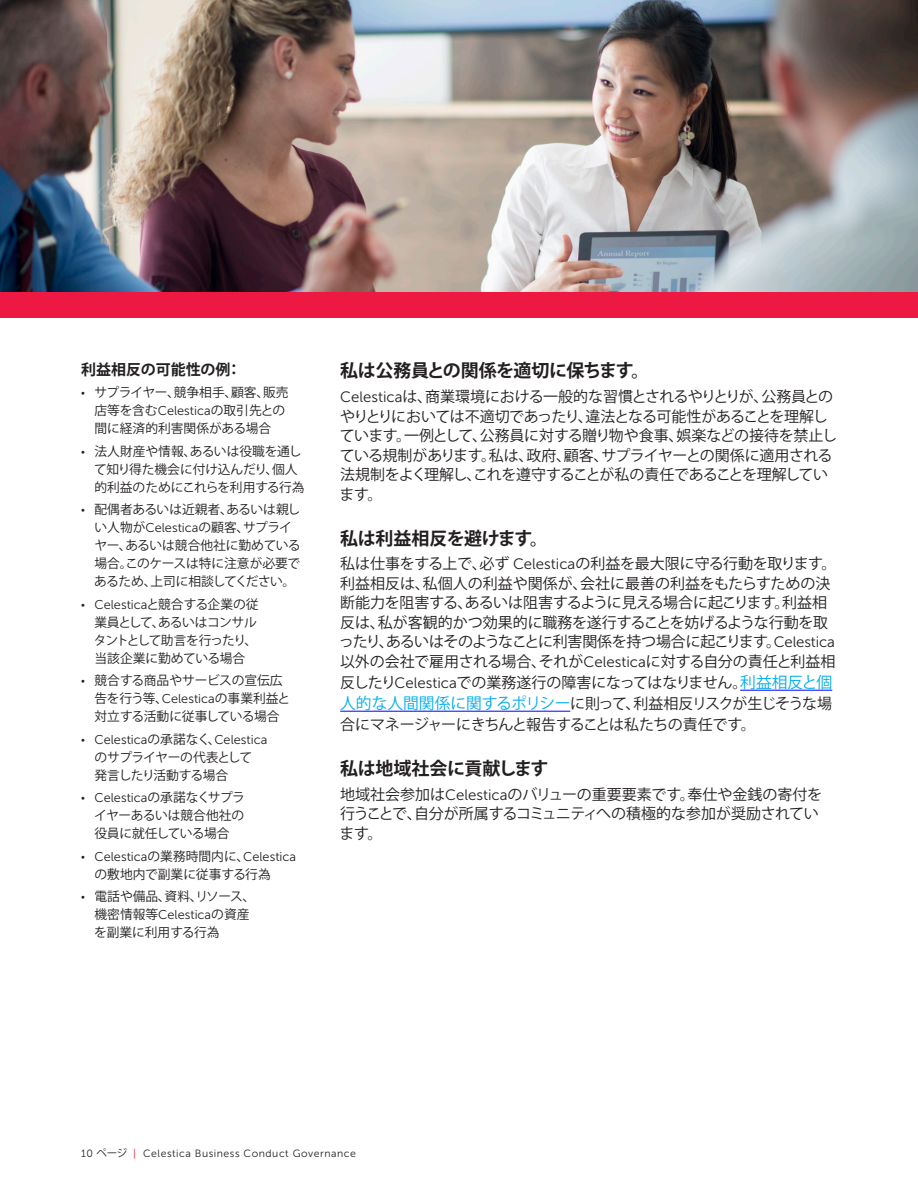
<style>
.page{position:relative;width:918px;height:1188px;background:#fff}
.page>*{position:absolute;margin:0;border:0;box-sizing:border-box;transform-origin:0 0}
.body_heads{font:700 18px "Koz Go Pr 6 N";letter-spacing:-.02em;color:#231f20}
.body{font:15px/19.5px "Koz Go Pr 6 N";letter-spacing:-.02em;color:#231f20}
.body-2{font:15px/19.5px "Koz Go Pr 6 N";letter-spacing:-.04em;color:#231f20}
.body-3{font:15px/19.5px "Koz Go Pr 6 N";color:#231f20}
.sidebar_head{font:700 15px "Koz Go Pr 6 N";color:#231f20}
.sidebar_bullets{font:12.75px/18px "Koz Go Pr 6 N";letter-spacing:-.01em;color:#231f20}
.sidebar_bullets-2{font:12.75px/18px "Koz Go Pr 6 N";letter-spacing:-.05em;color:#231f20}
.t1{font:10.5px "Museo Sans 300";letter-spacing:.05em;color:#231f20}
.s1{font-family:"Museo Sans 300"}
.s2{font-size:15.75px;color:#00aeef}
.s3{font-family:"Koz Go Pr 6 N"}
.s4{color:#ed1943}
</style>
<div class="page">
<div style="left:0;top:292px;width:918px;height:26px;background:#ed1943"></div>
<img style="left:0;top:0;width:918px;height:292px">
<hr style="left:740px;top:690px;width:92px;height:1px;background:#00f">
<hr style="left:340px;top:711px;width:230px;height:1px;background:#00f">
<p class="sidebar_head" style="left:81px;top:361px;width:162px">利益相反の可能性の例：</p>
<p class="sidebar_bullets" style="left:94px;top:384px;width:196px;text-indent:-14px">• サプライヤー、競争相手、顧客、販売店等を含む<span class="s1">Celestica</span>の取引先との間に経済的利害関係がある場合</p>
<p class="sidebar_bullets" style="left:94px;top:443px;width:212px;text-indent:-13px">• 法人財産や情報、あるいは役職を通して知り得た機会に付け込んだり、個人的利益のためにこれらを利用する行為</p>
<p class="sidebar_bullets" style="left:94px;top:501px;width:208px;text-indent:-13px">• 配偶者あるいは近親者、あるいは親しい人物が<span class="s1">Celestica</span>の顧客、サプライヤー、あるいは競合他社に勤めている場合。このケースは特に注意が必要であるため、上司に相談してください。</p>
<p class="sidebar_bullets" style="left:94px;top:596px;width:166px;text-align:justify;text-indent:-13px">• <span class="s1">Celestica</span>と競合する企業の従業員として、あるいはコンサルタントとして助言を行ったり、当該企業に勤めている場合</p>
<p class="sidebar_bullets" style="left:94px;top:672px;width:197px;text-indent:-14px">• 競合する商品やサービスの宣伝広告を行う等、<span class="s1">Celestica</span>の事業利益と対立する活動に従事している場合</p>
<p class="sidebar_bullets-2" style="left:94px;top:731px;width:174px;text-indent:-14px">• <span class="s1">Celestica</span>の承諾なく、<span class="s1">Celestica</span>のサプライヤーの代表として発言したり活動する場合</p>
<p class="sidebar_bullets" style="left:94px;top:789px;width:152px;text-align:justify;text-indent:-13px">• <span class="s1">Celestica</span>の承諾なくサプライヤーあるいは競合他社の役員に就任している場合</p>
<p class="sidebar_bullets" style="left:94px;top:848px;width:203px;text-indent:-14px">• <span class="s1">Celestica</span>の業務時間内に、<span class="s1">Celestica</span>の敷地内で副業に従事する行為</p>
<p class="sidebar_bullets" style="left:94px;top:888px;width:162px;text-indent:-13px">• 電話や備品、資料、リソース、機密情報等<span class="s1">Celestica</span>の資産を副業に利用する行為</p>
<p class="body_heads" style="left:340px;top:361px;width:311px">私は公務員との関係を適切に保ちます。</p>
<p class="body-2" style="left:340px;top:387px;width:499px"><span class="s1">Celestica</span>は、商業環境における一般的な習慣とされるやりとりが、公務員とのやりとりにおいては不適切であったり、違法となる可能性があることを理解しています。一例として、公務員に対する贈り物や食事、娯楽などの接待を禁止している規制があります。私は、政府、顧客、サプライヤーとの関係に適用される法規制をよく理解し、これを遵守することが私の責任であることを理解しています。</p>
<p class="body_heads" style="left:340px;top:528px;width:209px">私は利益相反を避けます。</p>
<p class="body" style="left:339px;top:554px;width:499px">私は仕事をする上で、必ず <span class="s1">Celestica</span>の利益を最大限に守る行動を取ります。利益相反は、私個人の利益や関係が、会社に最善の利益をもたらすための決断能力を阻害する、あるいは阻害するように見える場合に起こります。利益相反は、私が客観的かつ効果的に職務を遂行することを妨げるような行動を取ったり、あるいはそのようなことに利害関係を持つ場合に起こります。<span class="s1">Celestica</span>以外の会社で雇用される場合、それが<span class="s1">Celestica</span>に対する自分の責任と利益相</p>
<p class="body" style="left:340px;top:672px;width:494px;line-height:21px;text-align:justify">反したり<span class="s1">Celestica</span>での業務遂行の障害になってはなりません。<span class="s2">利益相反と個人的な人間関係に関するポリシー</span>に則って、利益相反リスクが生じそうな場合にマネージャーにきちんと報告することは私たちの責任です。</p>
<p class="body_heads" style="left:340px;top:758px;width:210px">私は地域社会に貢献します</p>
<p class="body-3" style="left:340px;top:785px;width:484px">地域社会参加は<span class="s1">Celestica</span>のバリューの重要要素です。奉仕や金銭の寄付を行うことで、自分が所属するコミュニティへの積極的な参加が奨励されています。</p>
<p class="t1" style="left:81px;top:1148px;width:277px">10 <span class="s3">ページ</span> <span class="s4">|</span> Celestica Business Conduct Governance</p>
</div>
